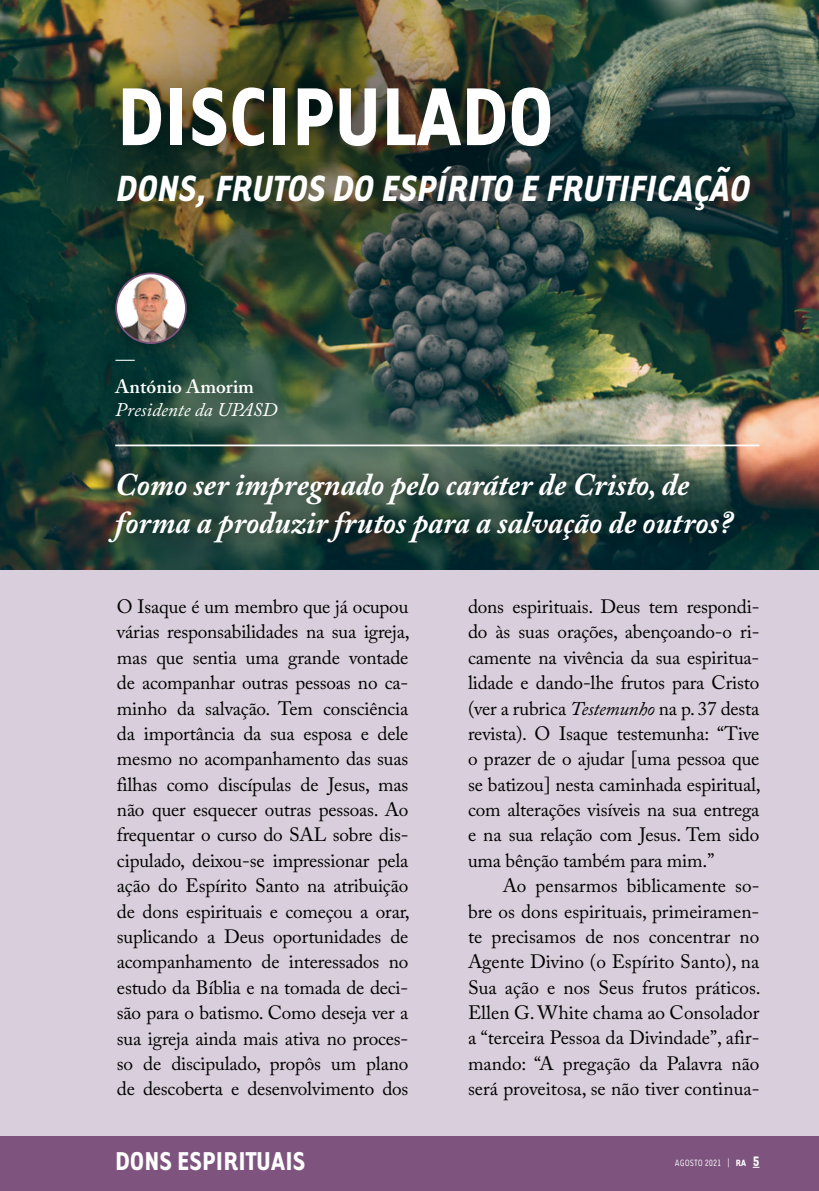
<style>
.page{position:relative;width:819px;height:1191px;background:#d9cedb}
.page>*{position:absolute;margin:0;border:0;box-sizing:border-box;transform-origin:0 0}
.t1{font:700 94.5px "Tarzana Nar OT";color:#fff}
.t2{font:italic 700 42px "Tarzana Nar OT";color:#fff}
.t3{font:italic 700 31.5px/37.8px "Adobe Caslon Pro";color:#fff}
.t4{font:700 29.75px "Tarzana Nar OT";color:#fff}
.t5{font:19.25px/25.4px "Adobe Caslon Pro";letter-spacing:-.01em;color:#000;text-align:justify}
.t6{font:italic 19.25px "Adobe Caslon Pro";color:#fff}
.t7{font:600 19.25px "Adobe Caslon Pro";color:#fff}
.t8{font:10.5px "Tarzana Nar OT";color:#fff}
.s1{font-style:italic}
.s2{font-weight:700}
.s3{font-weight:700;font-size:15.75px}
</style>
<div class="page">
<img style="left:1px;top:0;width:818px;height:569px">
<img style="left:1px;top:0;width:560px;height:361px">
<hr style="left:0;top:0;width:1px;height:1191px;background:#cbd6d2">
<div style="left:0;top:1136px;width:819px;height:55px;background:#7e547f"></div>
<div style="left:90px;top:452px;width:665px;height:110px;background:#000;opacity:.75"></div>
<div style="left:72px;top:40px;width:724px;height:214px;background:#000;opacity:.88"></div>
<div style="left:94px;top:251px;width:204px;height:187px;background:#000;opacity:.41"></div>
<img style="left:116px;top:273px;width:70px;height:70px;border-radius:35px">
<div style="left:115px;top:272px;width:72px;height:72px;border:2px solid #7e547f;border-radius:50%"></div>
<hr style="left:115px;top:444px;width:644px;height:2px;background:#fff">
<h1 class="t1" style="left:117px;top:57px;width:438px">DISCIPULADO</h1>
<h2 class="t2" style="left:117px;top:162px;width:635px">DONS, FRUTOS DO ESPÍRITO E FRUTIFICAÇÃO</h2>
<p class="t6" style="left:115px;top:347px;width:21px">—</p>
<p class="t7" style="left:115px;top:375px;width:140px">António Amorim</p>
<p class="t6" style="left:115px;top:398px;width:163px">Presidente da UPASD</p>
<h3 class="t3" style="left:115px;top:465px;width:618px">Como ser impregnado pelo caráter de Cristo, de forma a produzir frutos para a salvação de outros?</h3>
<p class="t5" style="left:117px;top:593px;width:294px">O Isaque é um membro que já ocupou várias responsabilidades na sua igreja, mas que sentia uma grande vontade de acompanhar outras pessoas no ca&shy;minho da salvação. Tem consciência da importância da sua esposa e dele mesmo no acompanhamento das suas filhas como discípulas de Jesus, mas não quer esquecer outras pessoas. Ao frequentar o curso do SAL sobre dis&shy;cipulado, deixou-se impressionar pela ação do Espírito Santo na atribuição de dons espirituais e começou a orar, suplicando a Deus oportunidades de acompanhamento de interessados no estudo da Bíblia e na tomada de deci&shy;são para o batismo. Como deseja ver a sua igreja ainda mais ativa no proces&shy;so de discipulado, propôs um plano de descoberta e desenvolvimento dos</p>
<p class="t5" style="left:468px;top:593px;width:294px">dons espirituais. Deus tem respondi&shy;do às suas orações, abençoando-o ri&shy;camente na vivência da sua espiritua&shy;lidade e dando-lhe frutos para Cristo (ver a rubrica <span class="s1">Testemunho</span> na p. 37 desta revista). O Isaque testemunha: “Tive o prazer de o ajudar [uma pessoa que se batizou] nesta caminhada espiritual, com alterações visíveis na sua entrega e na sua relação com Jesus. Tem sido uma bênção também para mim.”</p>
<p class="t5" style="left:468px;top:873px;width:294px;text-indent:35px">Ao pensarmos biblicamente so&shy;bre os dons espirituais, primeiramen&shy;te precisamos de nos concentrar no Agente Divino (o Espírito Santo), na Sua ação e nos Seus frutos práticos.<br>Ellen G. White chama ao Consolador a “terceira Pessoa da Divindade”, afir&shy;mando: “A pregação da Palavra não será proveitosa, se não tiver continua-</p>
<h3 class="t4" style="left:115px;top:1142px;width:192px">DONS ESPIRITUAIS</h3>
<p class="t8" style="left:675px;top:1156px;width:86px">AGOSTO 2021 | <span class="s2">RA</span> <span class="s3">5</span></p>
</div>
